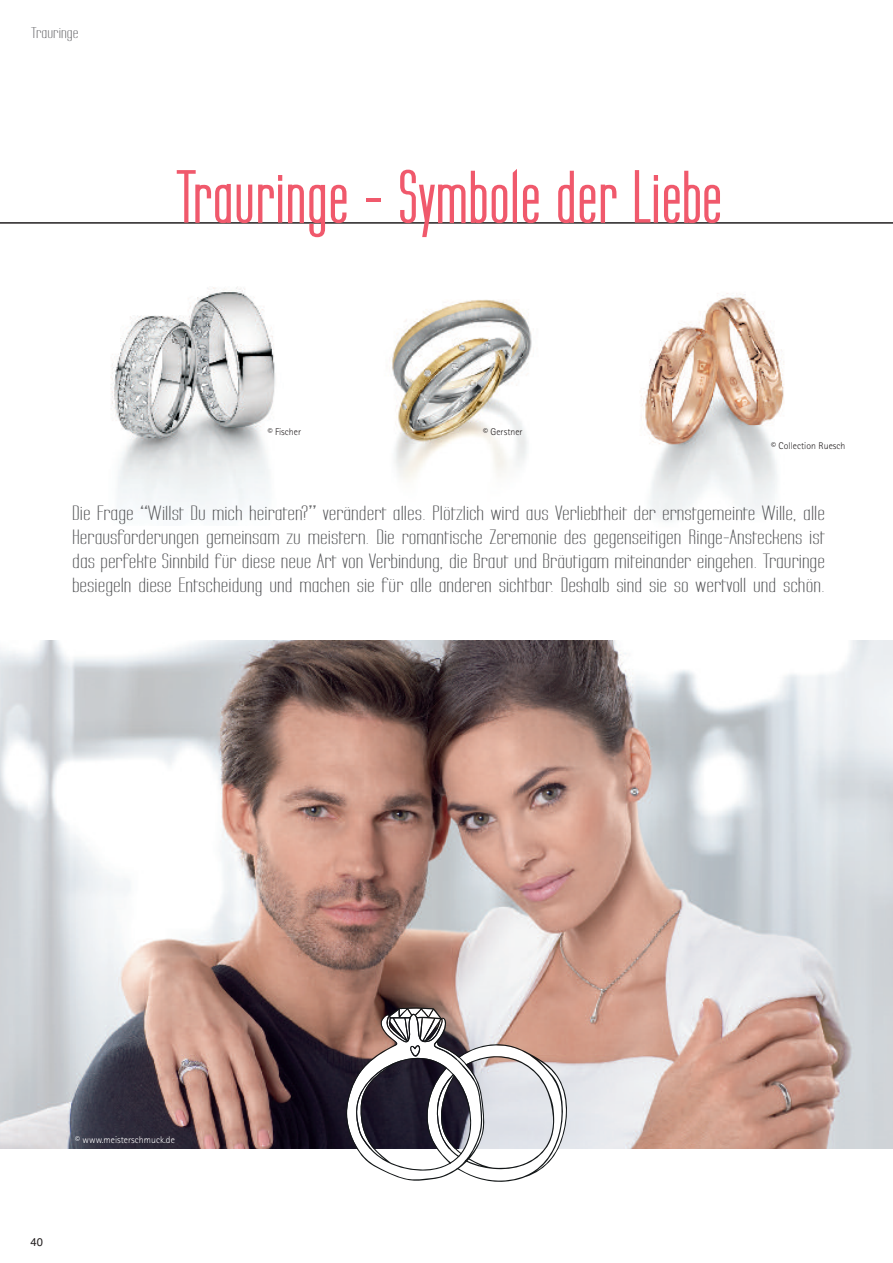
<style>
.page{position:relative;width:893px;height:1263px;background:#fff}
.page>*{position:absolute;margin:0;border:0;box-sizing:border-box;transform-origin:0 0}
.t1{font:700 63px "Labtop Secundo";letter-spacing:.04em;color:#f0596c;scale:1.05 1}
.t2{font:18px/24px "Labtop Secundo Wide";letter-spacing:.005em;color:#57585a;text-align:justify}
.t3{font:13.5px "Labtop Secundo Wide";letter-spacing:.01em;color:#636366}
.t4{font:11.25px "Helvetica";color:#231f20}
.t5{font:300 9.75px "Rotis Sans Serif";letter-spacing:.005em;color:#231f20}
.t6{font:300 9.75px "Rotis Sans Serif";letter-spacing:.005em;color:#fff}
</style>
<div class="page">
<hr style="left:0;top:222px;width:893px;height:2px;background:#231f20">
<img style="left:641px;top:293px;width:143px;height:228px">
<img style="left:111px;top:286px;width:164px;height:231px">
<img style="left:392px;top:299px;width:140px;height:181px">
<img style="left:0;top:641px;width:893px;height:508px">
<svg style="left:346px;top:1007px;width:221px;height:175px"></svg>
<p class="t3" style="left:31px;top:24px;width:49px">Trauringe</p>
<h1 class="t1" style="left:177px;top:157px;width:520px">Trauringe - Symbole der Liebe</h1>
<p class="t5" style="left:268px;top:428px;width:35px">© Fischer</p>
<p class="t5" style="left:483px;top:428px;width:41px">© Gerstner</p>
<p class="t5" style="left:771px;top:442px;width:76px">© Collection Ruesch</p>
<p class="t2" style="left:72px;top:501px;width:754px">Die Frage “Willst Du mich heiraten?” verändert alles. Plötzlich wird aus Verliebtheit der ernstgemeinte Wille, alle Herausforderungen gemeinsam zu meistern. Die romantische Zeremonie des gegenseitigen Ringe-Ansteckens ist das perfekte Sinnbild für diese neue Art von Verbindung, die Braut und Bräutigam miteinander eingehen. Trauringe besiegeln diese Entscheidung und machen sie für alle anderen sichtbar. Deshalb sind sie so wertvoll und schön.</p>
<p class="t6" style="left:75px;top:1137px;width:101px">© www.meisterschmuck.de</p>
<p class="t4" style="left:31px;top:1236px;width:14px">40</p>
</div>
